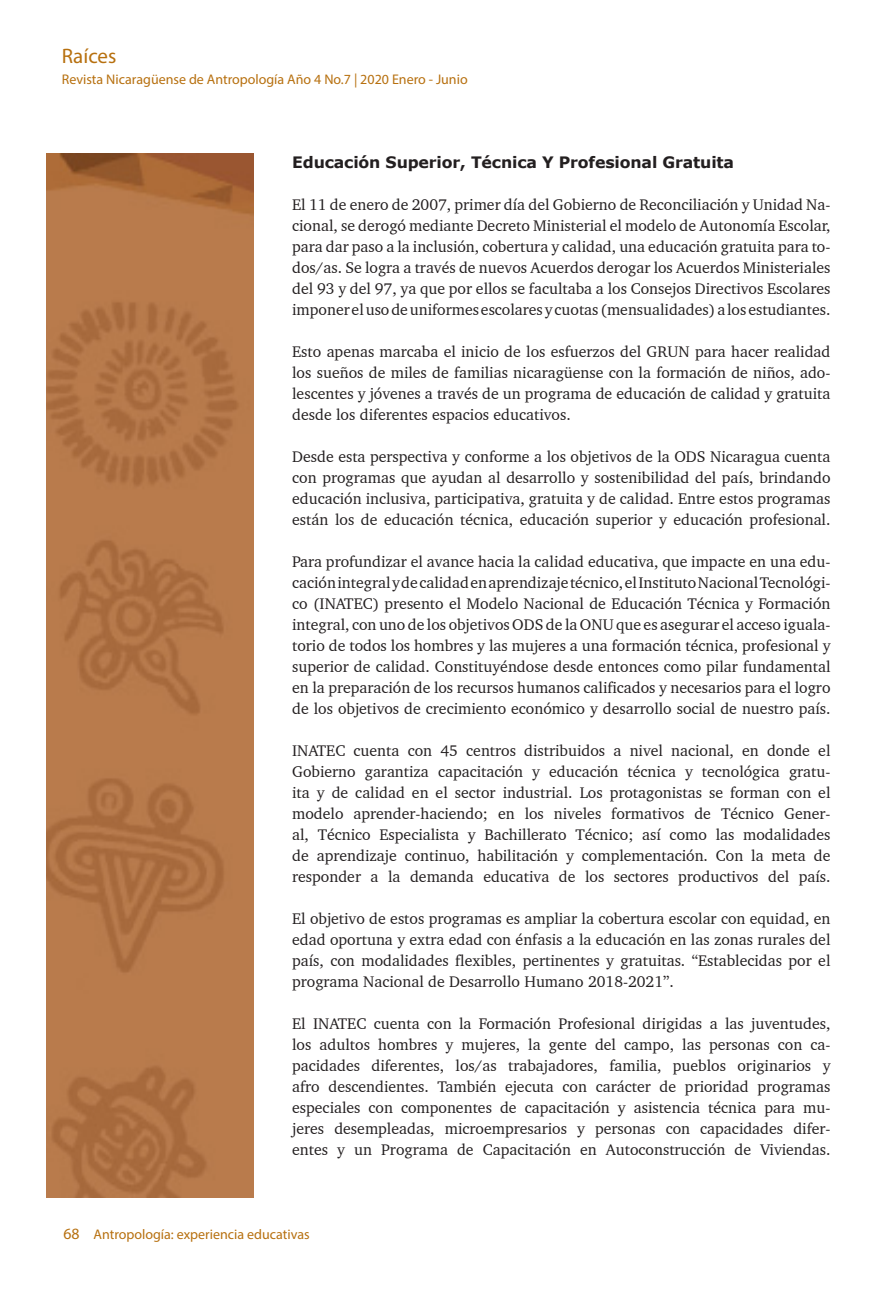
<style>
.page{position:relative;width:893px;height:1290px;background:#fff}
.page>*{position:absolute;margin:0;border:0;box-sizing:border-box;transform-origin:0 0}
.t1{font:21px "Myriad Pro";color:#b7700f}
.t2{font:15.75px/21px "Charter BT";color:#231f20;text-align:justify}
.t3{font:700 15.75px "Verdana";letter-spacing:-.01em;color:#231f20}
.t4{font:14px "Myriad Pro";color:#b7700f}
.s1{font-size:15.75px}
</style>
<div class="page">
<img style="left:47px;top:153px;width:206px;height:1044px">
<h1 class="t1" style="left:62px;top:43px;width:56px">Raíces</h1>
<p class="t4" style="left:62px;top:71px;width:407px">Revista Nicaragüense de Antropología Año 4 No.7 | 2020 Enero - Junio</p>
<p class="t3" style="left:292px;top:151px;width:443px">Educación Superior, Técnica Y Profesional Gratuita</p>
<p class="t2" style="left:292px;top:194px;width:540px">El 11 de enero de 2007, primer día del Gobierno de Reconciliación y Unidad Na&shy;cional, se derogó mediante Decreto Ministerial el modelo de Autonomía Escolar, para dar paso a la inclusión, cobertura y calidad, una educación gratuita para to&shy;dos/as. Se logra a través de nuevos Acuerdos derogar los Acuerdos Ministeriales del 93 y del 97, ya que por ellos se facultaba a los Consejos Directivos Escolares imponer el uso de uniformes escolares y cuotas (mensualidades) a los estudiantes.</p>
<p class="t2" style="left:292px;top:341px;width:540px">Esto apenas marcaba el inicio de los esfuerzos del GRUN para hacer realidad los sueños de miles de familias nicaragüense con la formación de niños, ado&shy;lescentes y jóvenes a través de un programa de educación de calidad y gratuita desde los diferentes espacios educativos.</p>
<p class="t2" style="left:292px;top:446px;width:540px">Desde esta perspectiva y conforme a los objetivos de la ODS Nicaragua cuenta con programas que ayudan al desarrollo y sostenibilidad del país, brindando educación inclusiva, participativa, gratuita y de calidad. Entre estos programas están los de educación técnica, educación superior y educación profesional.</p>
<p class="t2" style="left:292px;top:551px;width:540px">Para profundizar el avance hacia la calidad educativa, que impacte en una edu&shy;cación integral y de calidad en aprendizaje técnico, el Instituto Nacional Tecnológi&shy;co (INATEC) presento el Modelo Nacional de Educación Técnica y Formación integral, con uno de los objetivos ODS de la ONU que es asegurar el acceso iguala&shy;torio de todos los hombres y las mujeres a una formación técnica, profesional y superior de calidad. Constituyéndose desde entonces como pilar fundamental en la preparación de los recursos humanos calificados y necesarios para el logro de los objetivos de crecimiento económico y desarrollo social de nuestro país.</p>
<p class="t2" style="left:292px;top:740px;width:540px">INATEC cuenta con 45 centros distribuidos a nivel nacional, en donde el Gobierno garantiza capacitación y educación técnica y tecnológica gratu&shy;ita y de calidad en el sector industrial. Los protagonistas se forman con el modelo aprender-haciendo; en los niveles formativos de Técnico Gener&shy;al, Técnico Especialista y Bachillerato Técnico; así como las modalidades de aprendizaje continuo, habilitación y complementación. Con la meta de responder a la demanda educativa de los sectores productivos del país.</p>
<p class="t2" style="left:292px;top:908px;width:540px">El objetivo de estos programas es ampliar la cobertura escolar con equidad, en edad oportuna y extra edad con énfasis a la educación en las zonas rurales del país, con modalidades flexibles, pertinentes y gratuitas. “Establecidas por el programa Nacional de Desarrollo Humano 2018-2021”.</p>
<p class="t2" style="left:292px;top:1013px;width:540px">El INATEC cuenta con la Formación Profesional dirigidas a las juventudes, los adultos hombres y mujeres, la gente del campo, las personas con ca&shy;pacidades diferentes, los/as trabajadores, familia, pueblos originarios y afro descendientes. También ejecuta con carácter de prioridad programas especiales con componentes de capacitación y asistencia técnica para mu&shy;jeres desempleadas, microempresarios y personas con capacidades difer&shy;entes y un Programa de Capacitación en Autoconstrucción de Viviendas.</p>
<p class="t4" style="left:63px;top:1226px;width:248px"><span class="s1">68</span> Antropología: experiencia educativas</p>
</div>
